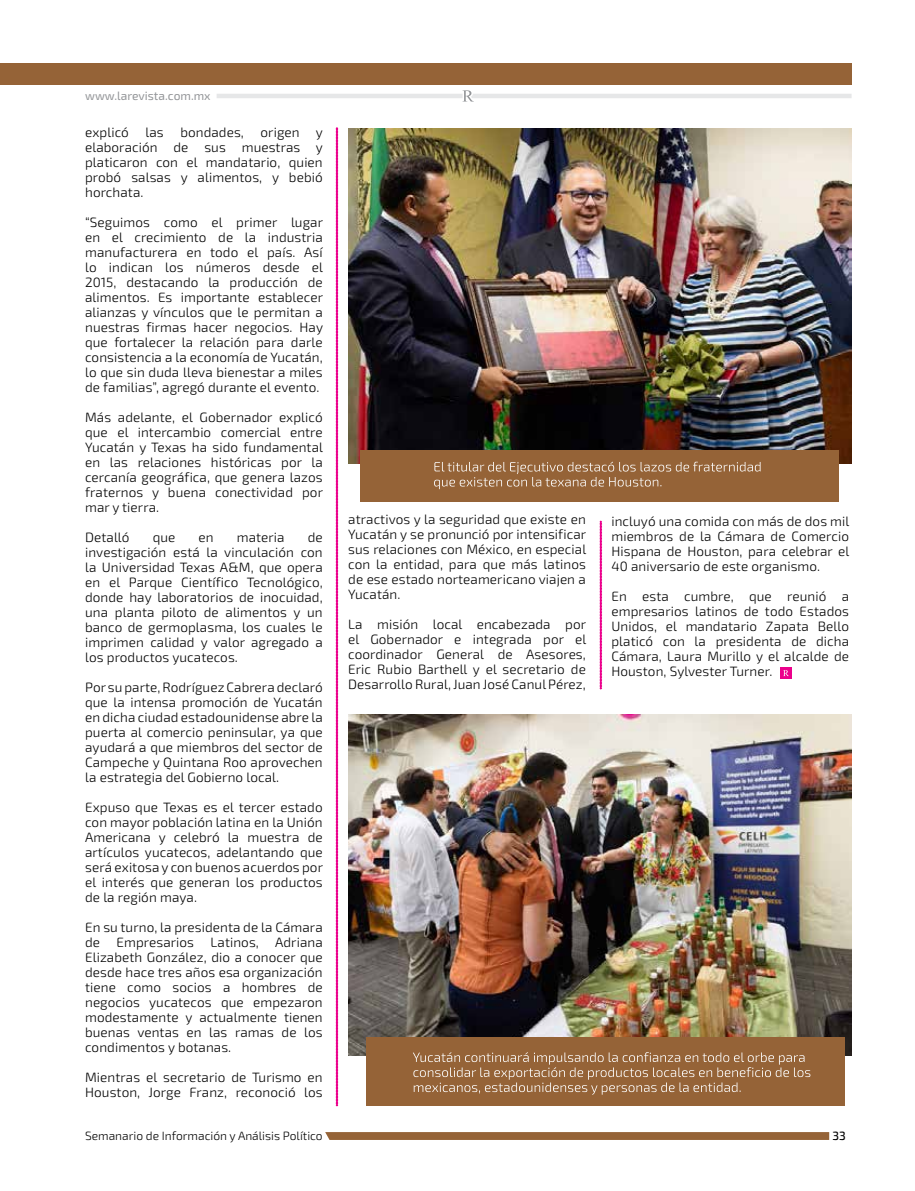
<style>
.page{position:relative;width:915px;height:1191px;background:#fff}
.page>*{position:absolute;margin:0;border:0;box-sizing:border-box;transform-origin:0 0}
.t1{font:300 13.5px/15px "Exo 2";letter-spacing:.005em;color:#000;text-align:justify}
.t2{font:300 12px "Exo 2";color:#000}
.t3{font:12px "Exo 2";color:#939598}
.t4{font:500 12px "Exo 2";color:#000}
</style>
<div class="page">
<hr style="left:474px;top:94px;width:377px;height:4px;background:#e6e7e8">
<hr style="left:216px;top:94px;width:258px;height:4px;background:#e6e7e8">
<svg style="left:462px;top:90px;width:12px;height:12px"></svg>
<svg style="left:325px;top:1132px;width:503px;height:8px"></svg>
<svg style="left:336px;top:127px;width:1px;height:979px"></svg>
<svg style="left:599px;top:521px;width:2px;height:168px"></svg>
<div style="left:780px;top:668px;width:11px;height:11px;background:#ec008c"></div>
<svg style="left:783px;top:670px;width:5px;height:6px"></svg>
<div style="left:0;top:64px;width:850px;height:21px;background:#956337"></div>
<img style="left:349px;top:714px;width:501px;height:341px">
<div style="left:366px;top:1037px;width:478px;height:69px;background:#956337"></div>
<img style="left:349px;top:128px;width:501px;height:335px">
<div style="left:359px;top:451px;width:479px;height:51px;background:#956337"></div>
<svg style="left:413px;top:1052px;width:397px;height:42px"></svg>
<svg style="left:434px;top:461px;width:326px;height:28px"></svg>
<p class="t3" style="left:85px;top:89px;width:127px">www.larevista.com.mx</p>
<p class="t1" style="left:85px;top:125px;width:239px">explicó las bondades, origen y elaboración de sus muestras y platicaron con el mandatario, quien probó salsas y alimentos, y bebió horchata.</p>
<p class="t1" style="left:85px;top:215px;width:239px">“Seguimos como el primer lugar en el crecimiento de la industria manufacturera en todo el país. Así lo indican los números desde el 2015, destacando la producción de alimentos. Es importante establecer alianzas y vínculos que le permitan a nuestras firmas hacer negocios. Hay que fortalecer la relación para darle consistencia a la economía de Yucatán, lo que sin duda lleva bienestar a miles de familias”, agregó durante el evento.</p>
<p class="t1" style="left:85px;top:410px;width:239px">Más adelante, el Gobernador explicó que el intercambio comercial entre Yucatán y Texas ha sido fundamental en las relaciones históricas por la cercanía geográfica, que genera lazos fraternos y buena conectividad por mar y tierra.</p>
<p class="t1" style="left:85px;top:530px;width:46px">Detalló</p>
<p class="t1" style="left:153px;top:530px;width:24px">que</p>
<p class="t1" style="left:198px;top:530px;width:17px">en</p>
<p class="t1" style="left:237px;top:530px;width:49px">materia</p>
<p class="t1" style="left:85px;top:530px;width:239px;text-indent:222px">de investigación está la vinculación con la Universidad Texas A&amp;M, que opera en el Parque Científico Tecnológico, donde hay laboratorios de inocuidad, una planta piloto de alimentos y un banco de germoplasma, los cuales le imprimen calidad y valor agregado a los productos yucatecos.</p>
<p class="t1" style="left:85px;top:680px;width:239px">Por su parte, Rodríguez Cabrera declaró que la intensa promoción de Yucatán en dicha ciudad estadounidense abre la puerta al comercio peninsular, ya que ayudará a que miembros del sector de Campeche y Quintana Roo aprovechen la estrategia del Gobierno local.</p>
<p class="t1" style="left:85px;top:800px;width:239px">Expuso que Texas es el tercer estado con mayor población latina en la Unión Americana y celebró la muestra de artículos yucatecos, adelantando que será exitosa y con buenos acuerdos por el interés que generan los productos de la región maya.</p>
<p class="t1" style="left:85px;top:920px;width:239px">En su turno, la presidenta de la Cámara de Empresarios Latinos, Adriana Elizabeth González, dio a conocer que desde hace tres años esa organización tiene como socios a hombres de negocios yucatecos que empezaron modestamente y actualmente tienen buenas ventas en las ramas de los condimentos y botanas.</p>
<p class="t1" style="left:85px;top:1070px;width:239px">Mientras el secretario de Turismo en<br>Houston, Jorge Franz, reconoció los</p>
<p class="t2" style="left:85px;top:1128px;width:239px">Semanario de Información y Análisis Político</p>
<p class="t1" style="left:348px;top:512px;width:239px">atractivos y la seguridad que existe en Yucatán y se pronunció por intensificar sus relaciones con México, en especial con la entidad, para que más latinos de ese estado norteamericano viajen a Yucatán.</p>
<p class="t1" style="left:348px;top:617px;width:239px">La misión local encabezada por el Gobernador e integrada por el coordinador General de Asesores, Eric Rubio Barthell y el secretario de Desarrollo Rural, Juan José Canul Pérez,</p>
<p class="t1" style="left:611px;top:513px;width:239px">incluyó una comida con más de dos mil miembros de la Cámara de Comercio Hispana de Houston, para celebrar el 40 aniversario de este organismo.</p>
<p class="t1" style="left:611px;top:588px;width:239px">En esta cumbre, que reunió a empresarios latinos de todo Estados Unidos, el mandatario Zapata Bello platicó con la presidenta de dicha Cámara, Laura Murillo y el alcalde de Houston, Sylvester Turner.</p>
<p class="t4" style="left:832px;top:1128px;width:15px">33</p>
</div>
